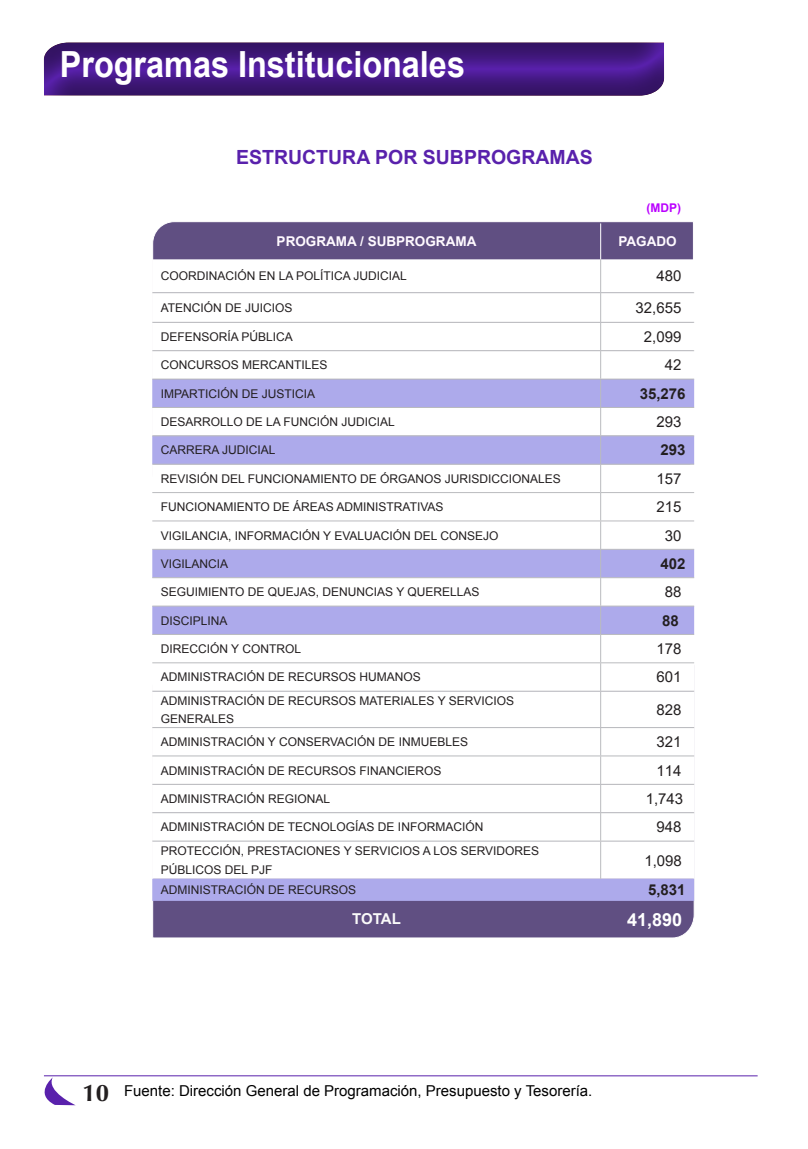
<style>
.page{position:relative;width:808px;height:1149px;background:#fff}
.page>*{position:absolute;margin:0;border:0;box-sizing:border-box;transform-origin:0 0}
.t1{font:700 36px "Arial";color:#fff;scale:.9 1}
.t2{font:700 24px "Optima";color:#231f20}
.t3{font:700 19.5px "Arial";color:#5921ac}
.t4{font:700 18px "Arial";color:#fff}
.t5{font:15px "Arial";color:#000}
.t6{font:15px "Arial";color:#231f20}
.t7{font:700 15px "Arial";color:#231f20}
.t8{font:700 15px "Arial";letter-spacing:-.01em;color:#fafafa}
.t9{font:700 13.5px "Arial";color:#fffaff}
.t10{font:12px "Arial";color:#231f20}
.t11{font:700 12px "Arial";color:#ba00ff}
</style>
<div class="page">
<hr style="left:44px;top:1074px;width:714px;height:1px;background:#5921ac">
<svg style="left:44px;top:1076px;width:32px;height:28px"></svg>
<div style="left:41px;top:38px;width:624px;height:60px;background:#231f20;opacity:.5"></div>
<svg style="left:152px;top:690px;width:543px;height:248px;background:#665688"></svg>
<div style="left:152px;top:221px;width:541px;height:38px;background:#604f82"></div>
<svg style="left:152px;top:293px;width:542px;height:85px"></svg>
<svg style="left:152px;top:379px;width:542px;height:521px"></svg>
<hr style="left:600px;top:223px;width:1px;height:36px;background:#fff">
<hr style="left:600px;top:259px;width:1px;height:33px;background:#babbbe">
<hr style="left:152px;top:292px;width:449px;height:1px;background:#babbbe">
<hr style="left:601px;top:292px;width:93px;height:1px;background:#babbbe">
<hr style="left:152px;top:322px;width:449px;height:1px;background:#babbbe">
<hr style="left:601px;top:322px;width:93px;height:1px;background:#babbbe">
<hr style="left:152px;top:350px;width:449px;height:1px;background:#babbbe">
<hr style="left:601px;top:350px;width:93px;height:1px;background:#babbbe">
<hr style="left:152px;top:378px;width:449px;height:1px;background:#babbbe">
<hr style="left:601px;top:378px;width:93px;height:1px;background:#babbbe">
<hr style="left:152px;top:407px;width:449px;height:1px;background:#babbbe">
<hr style="left:601px;top:407px;width:93px;height:1px;background:#babbbe">
<hr style="left:152px;top:435px;width:449px;height:1px;background:#babbbe">
<hr style="left:601px;top:435px;width:93px;height:1px;background:#babbbe">
<hr style="left:152px;top:463px;width:449px;height:1px;background:#babbbe">
<hr style="left:601px;top:463px;width:93px;height:1px;background:#babbbe">
<hr style="left:152px;top:492px;width:449px;height:1px;background:#babbbe">
<hr style="left:601px;top:492px;width:93px;height:1px;background:#babbbe">
<hr style="left:152px;top:520px;width:449px;height:1px;background:#babbbe">
<hr style="left:601px;top:520px;width:93px;height:1px;background:#babbbe">
<hr style="left:152px;top:548px;width:449px;height:1px;background:#babbbe">
<hr style="left:601px;top:548px;width:93px;height:1px;background:#babbbe">
<hr style="left:152px;top:577px;width:449px;height:1px;background:#babbbe">
<hr style="left:601px;top:577px;width:93px;height:1px;background:#babbbe">
<hr style="left:152px;top:605px;width:449px;height:1px;background:#babbbe">
<hr style="left:601px;top:605px;width:93px;height:1px;background:#babbbe">
<hr style="left:152px;top:633px;width:449px;height:1px;background:#babbbe">
<hr style="left:601px;top:633px;width:93px;height:1px;background:#babbbe">
<hr style="left:152px;top:662px;width:449px;height:1px;background:#babbbe">
<hr style="left:601px;top:662px;width:93px;height:1px;background:#babbbe">
<svg style="left:600px;top:293px;width:1px;height:397px"></svg>
<hr style="left:152px;top:690px;width:449px;height:1px;background:#babbbe">
<hr style="left:601px;top:690px;width:93px;height:1px;background:#babbbe">
<hr style="left:600px;top:691px;width:1px;height:36px;background:#babbbe">
<hr style="left:152px;top:726px;width:449px;height:1px;background:#babbbe">
<hr style="left:601px;top:726px;width:93px;height:1px;background:#babbbe">
<hr style="left:152px;top:755px;width:449px;height:1px;background:#babbbe">
<hr style="left:601px;top:755px;width:93px;height:1px;background:#babbbe">
<hr style="left:152px;top:783px;width:449px;height:1px;background:#babbbe">
<hr style="left:601px;top:783px;width:93px;height:1px;background:#babbbe">
<hr style="left:152px;top:812px;width:449px;height:1px;background:#babbbe">
<hr style="left:601px;top:812px;width:93px;height:1px;background:#babbbe">
<svg style="left:600px;top:727px;width:1px;height:113px"></svg>
<hr style="left:152px;top:840px;width:449px;height:1px;background:#babbbe">
<hr style="left:601px;top:840px;width:93px;height:1px;background:#babbbe">
<hr style="left:600px;top:841px;width:1px;height:37px;background:#babbbe">
<p class="t1" style="left:60px;top:41px;width:452px">Programas Institucionales</p>
<p class="t3" style="left:236px;top:144px;width:358px">ESTRUCTURA POR SUBPROGRAMAS</p>
<p class="t11" style="left:647px;top:200px;width:36px">(MDP)</p>
<p class="t9" style="left:277px;top:232px;width:201px">PROGRAMA / SUBPROGRAMA</p>
<p class="t9" style="left:618px;top:232px;width:60px">PAGADO</p>
<p class="t10" style="left:161px;top:268px;width:248px">COORDINACIÓN EN LA POLÍTICA JUDICIAL</p>
<p class="t6" style="left:656px;top:266px;width:27px">480</p>
<p class="t10" style="left:161px;top:300px;width:133px">ATENCIÓN DE JUICIOS</p>
<p class="t6" style="left:636px;top:297px;width:47px">32,655</p>
<p class="t10" style="left:161px;top:329px;width:134px">DEFENSORÍA PÚBLICA</p>
<p class="t6" style="left:644px;top:326px;width:39px">2,099</p>
<p class="t10" style="left:161px;top:357px;width:168px">CONCURSOS MERCANTILES</p>
<p class="t6" style="left:665px;top:354px;width:18px">42</p>
<p class="t10" style="left:161px;top:385px;width:156px">IMPARTICIÓN DE JUSTICIA</p>
<p class="t7" style="left:640px;top:383px;width:47px">35,276</p>
<p class="t10" style="left:161px;top:414px;width:236px">DESARROLLO DE LA FUNCIÓN JUDICIAL</p>
<p class="t6" style="left:656px;top:412px;width:27px">293</p>
<p class="t10" style="left:161px;top:442px;width:116px">CARRERA JUDICIAL</p>
<p class="t7" style="left:661px;top:440px;width:27px">293</p>
<p class="t10" style="left:161px;top:470px;width:402px">REVISIÓN DEL FUNCIONAMIENTO DE ÓRGANOS JURISDICCIONALES</p>
<p class="t6" style="left:656px;top:468px;width:27px">157</p>
<p class="t10" style="left:161px;top:499px;width:284px">FUNCIONAMIENTO DE ÁREAS ADMINISTRATIVAS</p>
<p class="t6" style="left:656px;top:496px;width:27px">215</p>
<p class="t10" style="left:161px;top:527px;width:339px">VIGILANCIA, INFORMACIÓN Y EVALUACIÓN DEL CONSEJO</p>
<p class="t6" style="left:665px;top:525px;width:18px">30</p>
<p class="t10" style="left:161px;top:555px;width:69px">VIGILANCIA</p>
<p class="t7" style="left:661px;top:553px;width:27px">402</p>
<p class="t10" style="left:161px;top:584px;width:320px">SEGUIMIENTO DE QUEJAS, DENUNCIAS Y QUERELLAS</p>
<p class="t6" style="left:665px;top:582px;width:18px">88</p>
<p class="t10" style="left:161px;top:612px;width:68px">DISCIPLINA</p>
<p class="t7" style="left:662px;top:610px;width:18px">88</p>
<p class="t10" style="left:161px;top:640px;width:142px">DIRECCIÓN Y CONTROL</p>
<p class="t6" style="left:656px;top:638px;width:27px">178</p>
<p class="t10" style="left:161px;top:669px;width:262px">ADMINISTRACIÓN DE RECURSOS HUMANOS</p>
<p class="t6" style="left:656px;top:666px;width:27px">601</p>
<p class="t10" style="left:161px;top:692px;width:355px">ADMINISTRACIÓN DE RECURSOS MATERIALES Y SERVICIOS</p>
<p class="t10" style="left:161px;top:710px;width:75px">GENERALES</p>
<p class="t6" style="left:656px;top:699px;width:27px">828</p>
<p class="t10" style="left:161px;top:733px;width:309px">ADMINISTRACIÓN Y CONSERVACIÓN DE INMUEBLES</p>
<p class="t6" style="left:656px;top:731px;width:27px">321</p>
<p class="t10" style="left:161px;top:762px;width:282px">ADMINISTRACIÓN DE RECURSOS FINANCIEROS</p>
<p class="t6" style="left:656px;top:760px;width:27px">114</p>
<p class="t10" style="left:161px;top:790px;width:171px">ADMINISTRACIÓN REGIONAL</p>
<p class="t6" style="left:646px;top:788px;width:39px">1,743</p>
<p class="t10" style="left:161px;top:819px;width:324px">ADMINISTRACIÓN DE TECNOLOGÍAS DE INFORMACIÓN</p>
<p class="t6" style="left:656px;top:816px;width:27px">948</p>
<p class="t10" style="left:161px;top:843px;width:380px">PROTECCIÓN, PRESTACIONES Y SERVICIOS A LOS SERVIDORES</p>
<p class="t10" style="left:161px;top:861px;width:113px">PÚBLICOS DEL PJF</p>
<p class="t6" style="left:644px;top:849px;width:39px">1,098</p>
<p class="t10" style="left:161px;top:881px;width:197px">ADMINISTRACIÓN DE RECURSOS</p>
<p class="t7" style="left:648px;top:879px;width:39px">5,831</p>
<p class="t8" style="left:352px;top:908px;width:50px">TOTAL</p>
<p class="t4" style="left:627px;top:906px;width:57px">41,890</p>
<p class="t2" style="left:83px;top:1078px;width:28px">10</p>
<p class="t5" style="left:124px;top:1080px;width:470px">Fuente: Dirección General de Programación, Presupuesto y Tesorería.</p>
</div>
